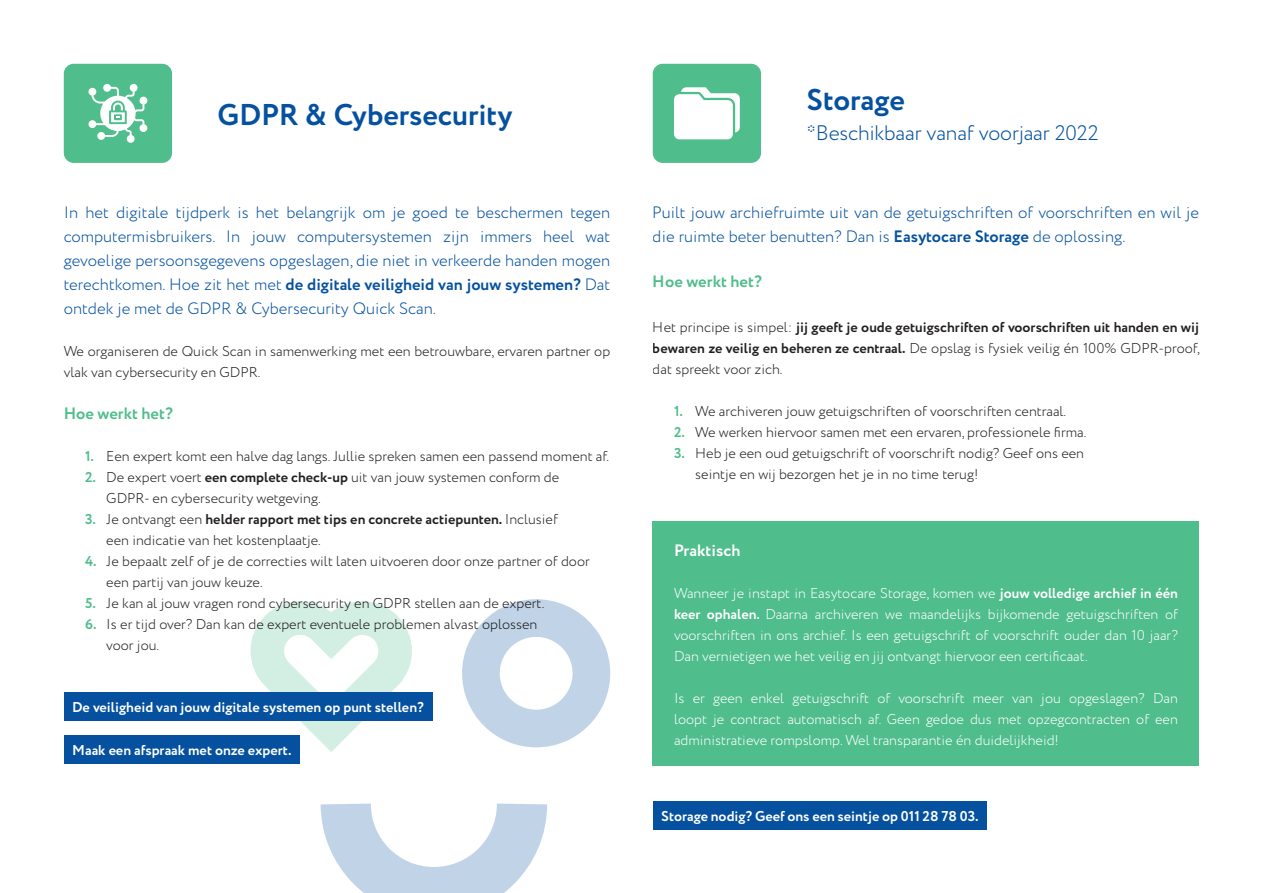
<style>
.page{position:relative;width:1263px;height:893px;background:#fff}
.page>*{position:absolute;margin:0;border:0;box-sizing:border-box;transform-origin:0 0}
.Titel{font:700 30px "Circe";letter-spacing:-.005em;color:#05519f}
.Titel-2{font:300 21px "Circe";letter-spacing:-.005em;color:#05519f}
.t1{font:300 16.5px/24px "Circe";color:#05519f}
.t2{font:700 16.5px "Circe";color:#4fbd8c}
.Bodytekst{font:700 16.5px "Circe";color:#fff}
.t3{font:300 14.25px/21px "Circe";color:#231f20}
.Bodytekst-2{font:300 14.25px/21px "Circe";color:#fff;text-align:justify}
.t4{font:700 14.25px/21px "Circe";color:#231f20;text-align:justify}
.Bodytekst-3{font:700 14.25px "Circe";color:#fff}
.s1{font-weight:700}
.s2{font-weight:700;color:#4fbd8c}
.s3{font-weight:300}
</style>
<div class="page">
<div style="left:462px;top:599px;width:148px;height:148px;border:38px solid #05519f;border-radius:50%"></div>
<svg style="left:249px;top:599px;width:323px;height:294px"></svg>
<div style="left:653px;top:64px;width:108px;height:99px;background:#4fbd8c;border-radius:10px"></div>
<svg style="left:674px;top:87px;width:66px;height:52px;background:#e3f4ec"></svg>
<div style="left:64px;top:64px;width:108px;height:99px;background:#4fbd8c;border-radius:10px"></div>
<svg style="left:88px;top:84px;width:59px;height:59px"></svg>
<div style="left:653px;top:801px;width:333px;height:28px;background:#05519f"></div>
<div style="left:64px;top:736px;width:235px;height:28px;background:#05519f"></div>
<div style="left:64px;top:693px;width:368px;height:28px;background:#05519f"></div>
<div style="left:653px;top:522px;width:546px;height:244px;background:#4fbd8c"></div>
<p class="Titel" style="left:218px;top:95px;width:296px">GDPR &amp; Cybersecurity</p>
<p class="t1" style="left:64px;top:201px;width:548px;text-align:justify">In het digitale tijdperk is het belangrijk om je goed te beschermen tegen computermisbruikers. In jouw computersystemen zijn immers heel wat gevoelige persoonsgegevens opgeslagen, die niet in verkeerde handen mogen terechtkomen. Hoe zit het met <span class="s1">de digitale veiligheid van jouw systemen?</span> Dat ontdek je met de GDPR &amp; Cybersecurity Quick Scan.</p>
<p class="t3" style="left:64px;top:341px;width:548px">We organiseren de Quick Scan in samenwerking met een betrouwbare, ervaren partner op vlak van cybersecurity en GDPR.</p>
<p class="t2" style="left:64px;top:402px;width:111px">Hoe werkt het?</p>
<p class="t3" style="left:85px;top:446px;width:526px"><span class="s2">1.</span> Een expert komt een halve dag langs. Jullie spreken samen een passend moment af.</p>
<p class="t3" style="left:106px;top:467px;width:454px;text-indent:-21px"><span class="s2">2.</span> De expert voert <span class="s1">een complete check-up</span> uit van jouw systemen conform de<br>GDPR- en cybersecurity wetgeving.</p>
<p class="t3" style="left:106px;top:509px;width:453px;text-indent:-21px"><span class="s2">3.</span> Je ontvangt een <span class="s1">helder rapport met tips en concrete actiepunten.</span> Inclusief een indicatie van het kostenplaatje.</p>
<p class="t3" style="left:106px;top:551px;width:485px;text-indent:-21px"><span class="s2">4.</span> Je bepaalt zelf of je de correcties wilt laten uitvoeren door onze partner of door een partij van jouw keuze.</p>
<p class="t3" style="left:85px;top:593px;width:461px"><span class="s2">5.</span> Je kan al jouw vragen rond cybersecurity en GDPR stellen aan de expert.</p>
<p class="t3" style="left:106px;top:614px;width:432px;text-indent:-21px"><span class="s2">6.</span> Is er tijd over? Dan kan de expert eventuele problemen alvast oplossen voor jou.</p>
<p class="Bodytekst-3" style="left:72px;top:698px;width:353px">De veiligheid van jouw digitale systemen op punt stellen?</p>
<p class="Bodytekst-3" style="left:72px;top:741px;width:221px">Maak een afspraak met onze expert.</p>
<p class="Titel" style="left:806px;top:80px;width:100px">Storage</p>
<p class="Titel-2" style="left:806px;top:119px;width:294px">*Beschikbaar vanaf voorjaar 2022</p>
<p class="t1" style="left:653px;top:201px;width:548px">Puilt jouw archiefruimte uit van de getuigschriften of voorschriften en wil je die ruimte beter benutten? Dan is <span class="s1">Easytocare Storage</span> de oplossing.</p>
<p class="t2" style="left:653px;top:270px;width:111px">Hoe werkt het?</p>
<p class="t4" style="left:653px;top:317px;width:549px"><span class="s3">Het principe is simpel:</span> jij geeft je oude getuigschriften of voorschriften uit handen en wij bewaren ze veilig en beheren ze centraal. <span class="s3">De opslag is fysiek veilig én 100% GDPR-proof, dat spreekt voor zich.</span></p>
<p class="t3" style="left:674px;top:401px;width:394px"><span class="s2">1.</span> We archiveren jouw getuigschriften of voorschriften centraal.</p>
<p class="t3" style="left:674px;top:422px;width:414px"><span class="s2">2.</span> We werken hiervoor samen met een ervaren, professionele firma.</p>
<p class="t3" style="left:695px;top:443px;width:390px;text-indent:-21px"><span class="s2">3.</span> Heb je een oud getuigschrift of voorschrift nodig? Geef ons een seintje en wij bezorgen het je in no time terug!</p>
<p class="Bodytekst" style="left:674px;top:539px;width:68px">Praktisch</p>
<p class="Bodytekst-2" style="left:674px;top:583px;width:505px">Wanneer je instapt in Easytocare Storage, komen we <span class="s1">jouw volledige archief in één keer ophalen.</span> Daarna archiveren we maandelijks bijkomende getuigschriften of voorschriften in ons archief. Is een getuigschrift of voorschrift ouder dan 10 jaar?<br>Dan vernietigen we het veilig en jij ontvangt hiervoor een certificaat.</p>
<p class="Bodytekst-2" style="left:674px;top:688px;width:505px">Is er geen enkel getuigschrift of voorschrift meer van jou opgeslagen? Dan loopt je contract automatisch af. Geen gedoe dus met opzegcontracten of een administratieve rompslomp. Wel transparantie én duidelijkheid!</p>
<p class="Bodytekst-3" style="left:661px;top:806px;width:319px">Storage nodig? Geef ons een seintje op 011 28 78 03.</p>
</div>
